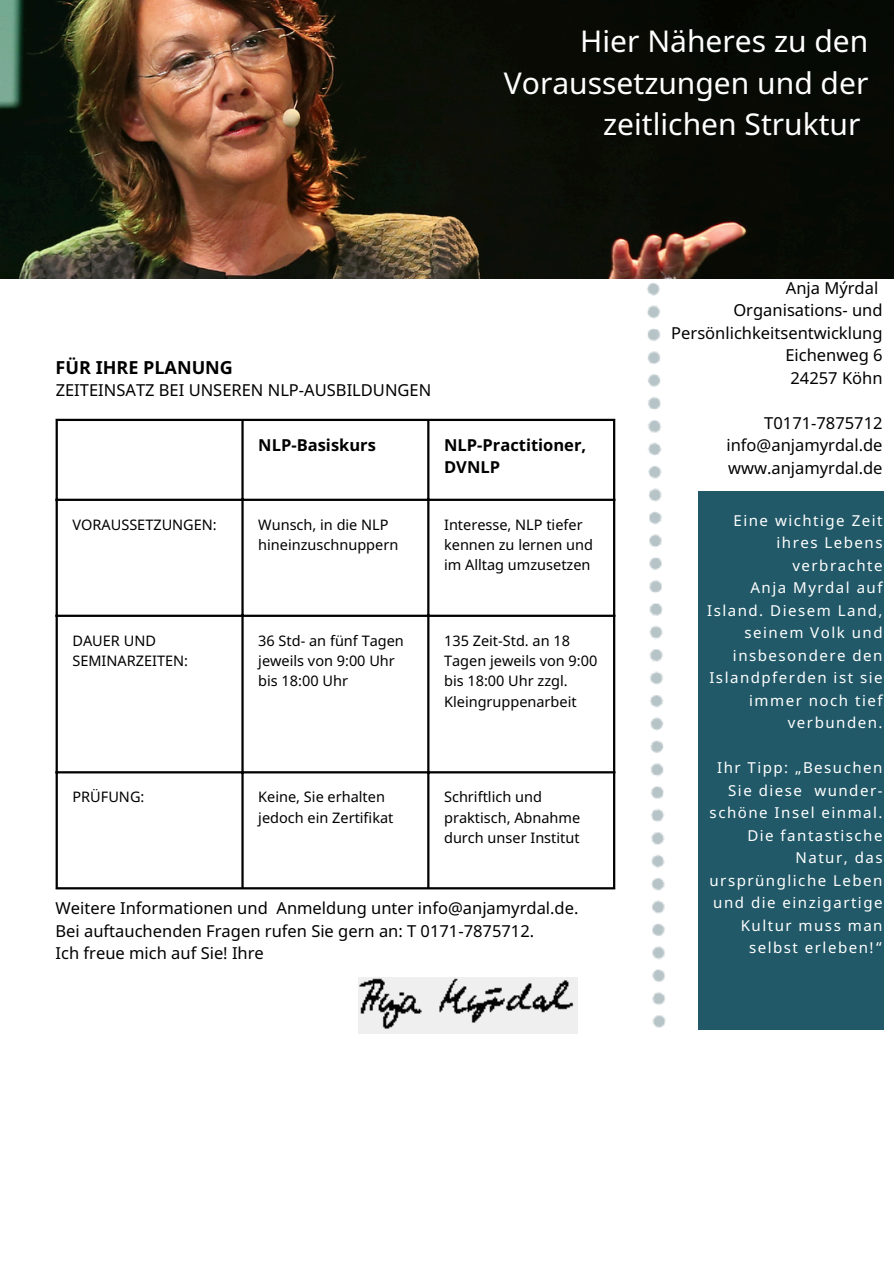
<style>
.page{position:relative;width:894px;height:1264px;background:#fff}
.page>*{position:absolute;margin:0;border:0;box-sizing:border-box;transform-origin:0 0}
.t1{font:30px/41.7px "Noto Sans";color:#fff;text-align:right}
.t2{font:700 18px "Noto Sans";color:#000}
.t3{font:16.5px/22.5px "Noto Sans";color:#000;text-align:right}
.t4{font:700 16.5px/22.5px "Noto Sans";color:#000}
.t5{font:15px/22.5px "Noto Sans";letter-spacing:.1em;color:#fff;text-align:right}
.t6{font:14.55px/20.2px "Noto Sans";color:#000}
.s1{font-family:"Noto Sans Gurmukhi"}
</style>
<div class="page">
<img style="left:358px;top:977px;width:219px;height:56px">
<img style="left:0;top:0;width:893px;height:278px">
<img style="left:642px;top:278px;width:29px;height:750px">
<div style="left:698px;top:491px;width:184px;height:538px;background:#215968"></div>
<hr style="left:56px;top:421px;width:2px;height:466px;background:#000">
<hr style="left:241px;top:421px;width:2px;height:466px;background:#000">
<hr style="left:427px;top:421px;width:2px;height:466px;background:#000">
<hr style="left:613px;top:421px;width:2px;height:466px;background:#000">
<hr style="left:56px;top:419px;width:559px;height:2px;background:#000">
<hr style="left:56px;top:498px;width:559px;height:3px;background:#000">
<hr style="left:56px;top:614px;width:559px;height:3px;background:#000">
<hr style="left:56px;top:771px;width:559px;height:2px;background:#000">
<hr style="left:56px;top:887px;width:559px;height:2px;background:#000">
<p class="t1" style="left:503px;top:19px;width:366px">Hier Näheres zu den<br>Voraussetzungen und der zeitlichen Struktur</p>
<p class="t2" style="left:56px;top:355px;width:179px">FÜR IHRE PLANUNG</p>
<p class="t3" style="left:56px;top:379px;width:377px">ZEITEINSATZ BEI UNSEREN NLP-AUSBILDUNGEN</p>
<p class="t4" style="left:258px;top:433px;width:119px">NLP-Basiskurs</p>
<p class="t4" style="left:444px;top:433px;width:143px">NLP-Practitioner,<br>DVNLP</p>
<p class="t6" style="left:72px;top:514px;width:146px">VORAUSSETZUNGEN:</p>
<p class="t6" style="left:258px;top:514px;width:132px">Wunsch, in die NLP</p>
<p class="t6" style="left:258px;top:534px;width:141px">hineinzuschnuppern</p>
<p class="t6" style="left:72px;top:630px;width:117px">DAUER UND<br>SEMINARZEITEN:</p>
<p class="t6" style="left:258px;top:630px;width:147px">36 Std- an fünf Tagen jeweils von 9:00 Uhr</p>
<p class="t6" style="left:258px;top:670px;width:91px">bis 18:00 Uhr</p>
<p class="t6" style="left:444px;top:514px;width:150px">Interesse, NLP tiefer kennen zu lernen und im Alltag umzusetzen</p>
<p class="t6" style="left:444px;top:630px;width:155px">135 Zeit-Std. an 18<br>Tagen jeweils von 9:00 bis 18:00 Uhr zzgl.</p>
<p class="t6" style="left:444px;top:691px;width:134px">Kleingruppenarbeit</p>
<p class="t6" style="left:72px;top:786px;width:73px">PRÜFUNG:</p>
<p class="t6" style="left:258px;top:786px;width:137px">Keine, Sie erhalten jedoch ein Zertifikat</p>
<p class="t6" style="left:444px;top:786px;width:138px">Schriftlich und praktisch, Abnahme durch unser Institut</p>
<p class="t3" style="left:56px;top:896px;width:524px;text-align:left">Weitere Informationen und Anmeldung unter info@anjamyrdal.de.<br>Bei auftauchenden Fragen rufen Sie gern an: T 0171-7875712.<br>Ich freue mich auf Sie! Ihre</p>
<p class="t3" style="left:785px;top:276px;width:94px">Anja Mýrdal</p>
<p class="t3" style="left:671px;top:298px;width:213px">Organisations- und<br>Persönlichkeitsentwicklung</p>
<p class="t3" style="left:785px;top:343px;width:99px">Eichenweg 6</p>
<p class="t3" style="left:790px;top:366px;width:94px">24257 Köhn</p>
<p class="t3" style="left:764px;top:411px;width:120px">T0171-7875712</p>
<p class="t3" style="left:726px;top:433px;width:157px">info@anjamyrdal.de</p>
<p class="t3" style="left:727px;top:456px;width:156px">www.anjamyrdal.de</p>
<p class="t5" style="left:733px;top:508px;width:150px">Eine wichtige Zeit ihres Lebens verbrachte</p>
<p class="t5" style="left:706px;top:576px;width:177px">Anja Myrdal auf<br>Island. Diesem Land, seinem Volk und insbesondere den<br>Islandpferden ist sie immer noch tief verbunden.</p>
<p class="t5" style="left:709px;top:756px;width:174px">Ihr Tipp: „Besuchen<br>Sie diese wunder&shy;schöne Insel einmal.<br>Die fantastische<br>Natur, das ursprüngliche Leben und die einzigartige<br>Kultur muss man selbst erleben!<span class="s1">“</span></p>
</div>
